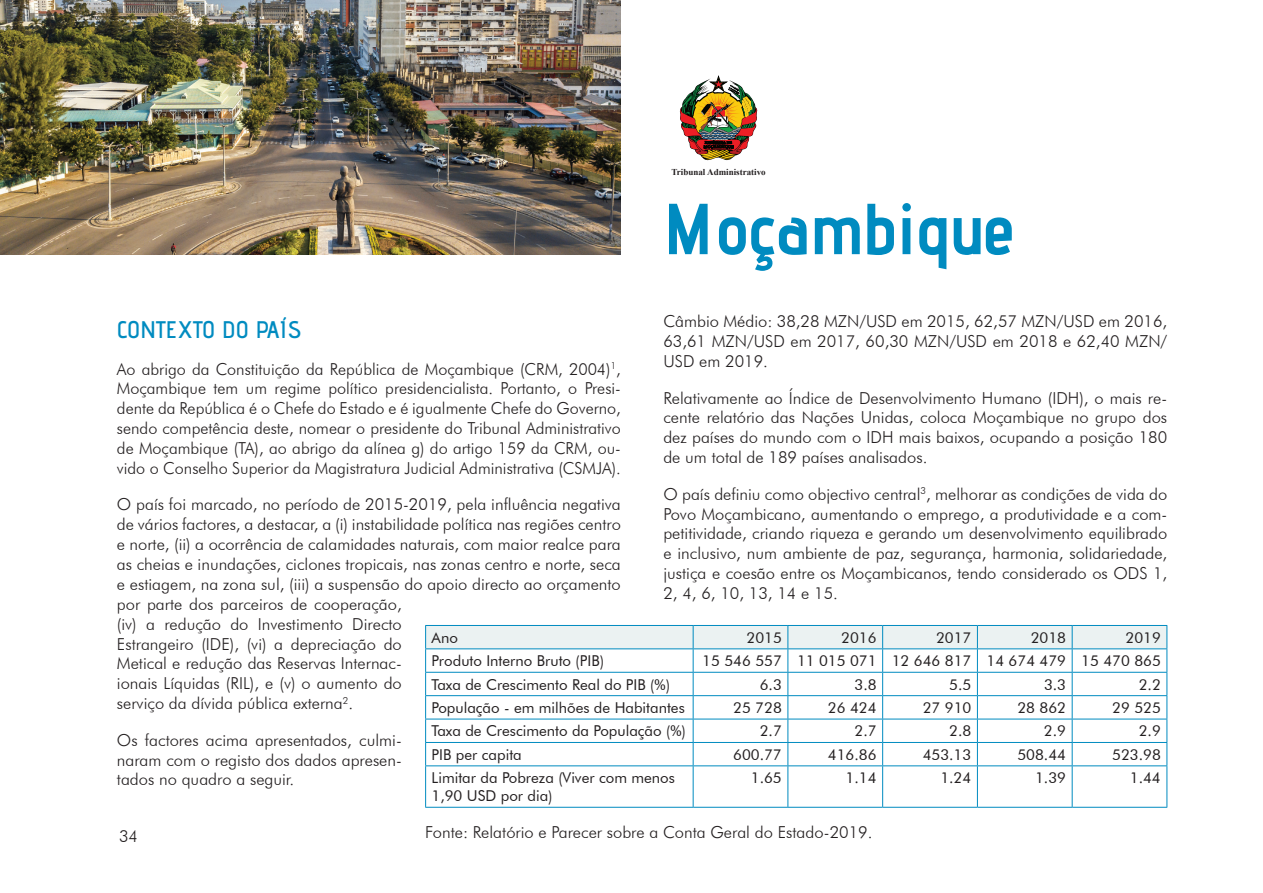
<style>
.page{position:relative;width:1263px;height:893px;background:#fff}
.page>*{position:absolute;margin:0;border:0;box-sizing:border-box;transform-origin:0 0}
.t1{font:700 72px "Advent Pro";color:#008bc0}
.t2{font:600 24px "Advent Pro";color:#008bc0}
.t3{font:300 16.5px/19.8px "Futura BT";color:#231f20;text-align:justify}
.t4{font:15px/18px "Futura BT";color:#231f20}
.t5{font:700 9px "Times New Roman";color:#231f20}
</style>
<div class="page">
<svg style="left:425px;top:625px;width:742px;height:140px"></svg>
<hr style="left:425px;top:765px;width:268px;height:1px;background:#008bc0">
<hr style="left:425px;top:766px;width:1px;height:41px;background:#008bc0">
<hr style="left:693px;top:765px;width:95px;height:1px;background:#008bc0">
<hr style="left:693px;top:766px;width:1px;height:41px;background:#008bc0">
<hr style="left:788px;top:765px;width:95px;height:1px;background:#008bc0">
<hr style="left:787px;top:766px;width:1px;height:41px;background:#008bc0">
<hr style="left:883px;top:765px;width:94px;height:1px;background:#008bc0">
<hr style="left:882px;top:766px;width:1px;height:41px;background:#008bc0">
<hr style="left:977px;top:765px;width:95px;height:1px;background:#008bc0">
<hr style="left:977px;top:766px;width:1px;height:41px;background:#008bc0">
<hr style="left:1072px;top:765px;width:95px;height:1px;background:#008bc0">
<hr style="left:1072px;top:766px;width:1px;height:41px;background:#008bc0">
<hr style="left:1166px;top:766px;width:1px;height:41px;background:#008bc0">
<hr style="left:425px;top:807px;width:268px;height:1px;background:#008bc0">
<hr style="left:693px;top:807px;width:95px;height:1px;background:#008bc0">
<hr style="left:788px;top:807px;width:95px;height:1px;background:#008bc0">
<hr style="left:883px;top:807px;width:94px;height:1px;background:#008bc0">
<hr style="left:977px;top:807px;width:95px;height:1px;background:#008bc0">
<hr style="left:1072px;top:807px;width:95px;height:1px;background:#008bc0">
<img style="left:680px;top:76px;width:78px;height:85px">
<img style="left:0;top:0;width:621px;height:255px">
<p class="t5" style="left:672px;top:166px;width:96px">Tribunal Administrativo</p>
<h1 class="t1" style="left:663px;top:185px;width:353px">Moçambique</h1>
<p class="t3" style="left:663px;top:311px;width:505px">Câmbio Médio: 38,28 MZN/USD em 2015, 62,57 MZN/USD em 2016, 63,61 MZN/USD em 2017, 60,30 MZN/USD em 2018 e 62,40 MZN/ USD em 2019.</p>
<p class="t3" style="left:663px;top:388px;width:505px">Relativamente ao Índice de Desenvolvimento Humano (IDH), o mais re&shy;cente relatório das Nações Unidas, coloca Moçambique no grupo dos dez países do mundo com o IDH mais baixos, ocupando a posição 180 de um total de 189 países analisados.</p>
<p class="t3" style="left:663px;top:484px;width:505px">O país definiu como objectivo central<sup>3</sup>, melhorar as condições de vida do Povo Moçambicano, aumentando o emprego, a produtividade e a com&shy;petitividade, criando riqueza e gerando um desenvolvimento equilibrado e inclusivo, num ambiente de paz, segurança, harmonia, solidariedade, justiça e coesão entre os Moçambicanos, tendo considerado os ODS 1, 2, 4, 6, 10, 13, 14 e 15.</p>
<h2 class="t2" style="left:117px;top:315px;width:186px">CONTEXTO DO PAÍS</h2>
<p class="t3" style="left:117px;top:359px;width:505px">Ao abrigo da Constituição da República de Moçambique (CRM, 2004)<sup>1</sup>, Moçambique tem um regime político presidencialista. Portanto, o Presi&shy;dente da República é o Chefe do Estado e é igualmente Chefe do Governo, sendo competência deste, nomear o presidente do Tribunal Administrativo de Moçambique (TA), ao abrigo da alínea g) do artigo 159 da CRM, ou&shy;vido o Conselho Superior da Magistratura Judicial Administrativa (CSMJA).</p>
<p class="t3" style="left:117px;top:495px;width:505px">O país foi marcado, no período de 2015-2019, pela influência negativa de vários factores, a destacar, a (i) instabilidade política nas regiões centro e norte, (ii) a ocorrência de calamidades naturais, com maior realce para as cheias e inundações, ciclones tropicais, nas zonas centro e norte, seca e estiagem, na zona sul, (iii) a suspensão do apoio directo ao orçamento</p>
<p class="t4" style="left:432px;top:628px;width:28px">Ano</p>
<p class="t4" style="left:746px;top:628px;width:37px">2015</p>
<p class="t4" style="left:841px;top:628px;width:37px">2016</p>
<p class="t4" style="left:936px;top:628px;width:37px">2017</p>
<p class="t4" style="left:1031px;top:628px;width:37px">2018</p>
<p class="t4" style="left:1125px;top:628px;width:37px">2019</p>
<p class="t4" style="left:432px;top:652px;width:174px">Produto Interno Bruto (PIB)</p>
<p class="t4" style="left:702px;top:652px;width:460px">15 546 557 11 015 071 12 646 817 14 674 479 15 470 865</p>
<p class="t4" style="left:432px;top:675px;width:240px">Taxa de Crescimento Real do PIB (%)</p>
<p class="t4" style="left:760px;top:675px;width:24px">6.3</p>
<p class="t4" style="left:854px;top:675px;width:24px">3.8</p>
<p class="t4" style="left:949px;top:675px;width:24px">5.5</p>
<p class="t4" style="left:1044px;top:675px;width:24px">3.3</p>
<p class="t4" style="left:1139px;top:675px;width:24px">2.2</p>
<p class="t4" style="left:432px;top:699px;width:255px">População - em milhões de Habitantes</p>
<p class="t4" style="left:733px;top:699px;width:50px">25 728</p>
<p class="t4" style="left:828px;top:699px;width:50px">26 424</p>
<p class="t4" style="left:923px;top:699px;width:50px">27 910</p>
<p class="t4" style="left:1017px;top:699px;width:50px">28 862</p>
<p class="t4" style="left:1112px;top:699px;width:50px">29 525</p>
<p class="t4" style="left:432px;top:722px;width:256px">Taxa de Crescimento da População (%)</p>
<p class="t4" style="left:760px;top:722px;width:24px">2.7</p>
<p class="t4" style="left:854px;top:722px;width:24px">2.7</p>
<p class="t4" style="left:949px;top:722px;width:24px">2.8</p>
<p class="t4" style="left:1044px;top:722px;width:24px">2.9</p>
<p class="t4" style="left:1139px;top:722px;width:24px">2.9</p>
<p class="t4" style="left:431px;top:745px;width:92px">PIB per capita</p>
<p class="t4" style="left:733px;top:745px;width:50px">600.77</p>
<p class="t4" style="left:828px;top:745px;width:50px">416.86</p>
<p class="t4" style="left:923px;top:745px;width:50px">453.13</p>
<p class="t4" style="left:1017px;top:745px;width:50px">508.44</p>
<p class="t4" style="left:1112px;top:745px;width:50px">523.98</p>
<p class="t4" style="left:431px;top:769px;width:245px">Limitar da Pobreza (Viver com menos<br>1,90 USD por dia)</p>
<p class="t4" style="left:751px;top:769px;width:32px">1.65</p>
<p class="t4" style="left:845px;top:769px;width:32px">1.14</p>
<p class="t4" style="left:940px;top:769px;width:32px">1.24</p>
<p class="t4" style="left:1035px;top:769px;width:32px">1.39</p>
<p class="t4" style="left:1130px;top:769px;width:32px">1.44</p>
<p class="t3" style="left:425px;top:822px;width:449px">Fonte: Relatório e Parecer sobre a Conta Geral do Estado-2019.</p>
<p class="t3" style="left:117px;top:594px;width:286px">por parte dos parceiros de cooperação, (iv) a redução do Investimento Directo Estrangeiro (IDE), (vi) a depreciação do Metical e redução das Reservas Internac&shy;ionais Líquidas (RIL), e (v) o aumento do serviço da dívida pública externa<sup>2</sup>.</p>
<p class="t3" style="left:117px;top:730px;width:286px">Os factores acima apresentados, culmi&shy;naram com o registo dos dados apresen&shy;tados no quadro a seguir.</p>
<p class="t3" style="left:119px;top:826px;width:21px">34</p>
</div>
